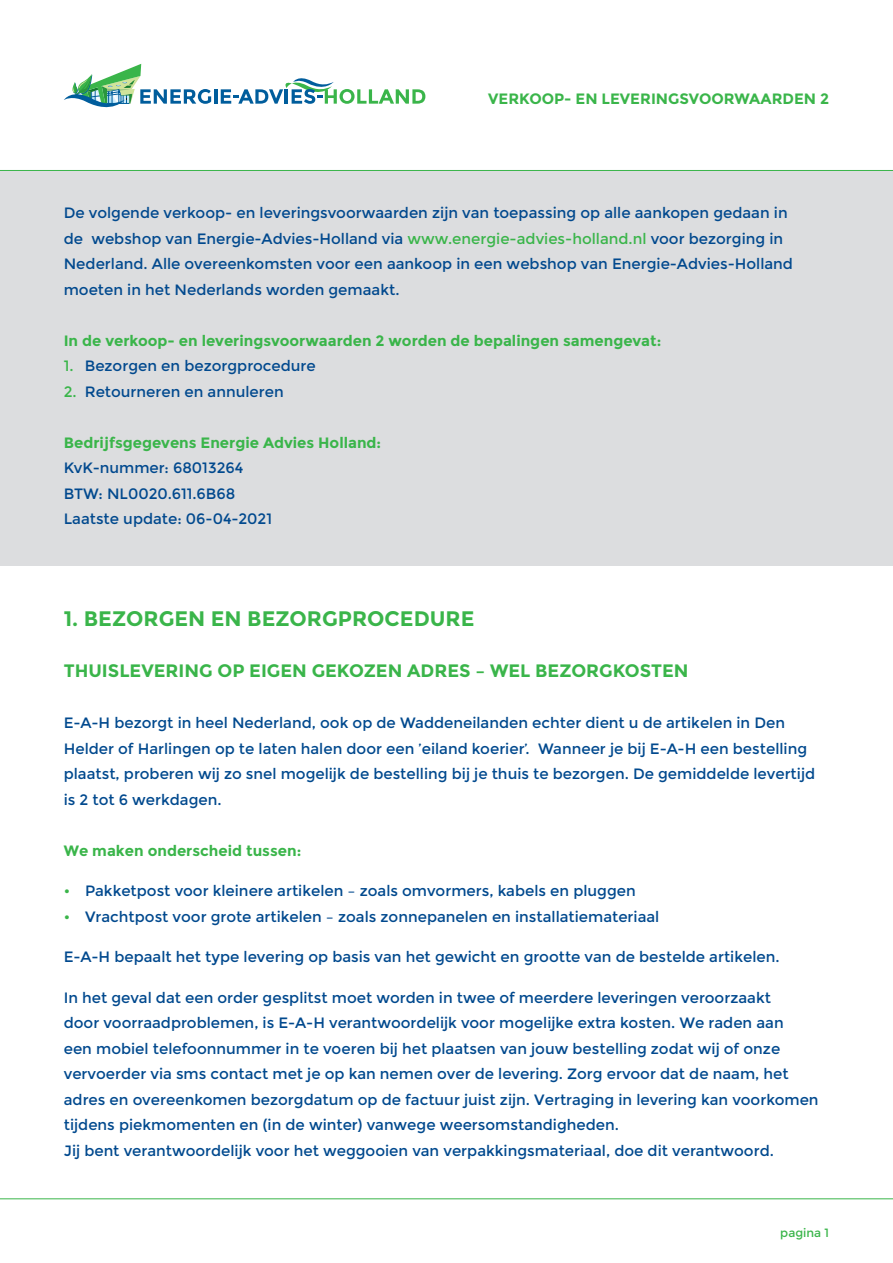
<style>
.page{position:relative;width:893px;height:1263px;background:#fff}
.page>*{position:absolute;margin:0;border:0;box-sizing:border-box;transform-origin:0 0}
.t1{font:700 21px "Montserrat";color:#3ab54a}
.t2{font:700 18px "Montserrat";color:#3ab54a}
.t3{font:15px/25.5px "Montserrat";color:#01498e}
.t4{font:700 15px "Montserrat";color:#3ab54a}
.t5{font:12px "Montserrat";color:#3ab54a}
.s1{color:#3ab54a}
</style>
<div class="page">
<div style="left:0;top:170px;width:893px;height:396px;background:#dcdddf"></div>
<hr style="left:214px;top:89px;width:3px;height:15px;background:#005d9c">
<svg style="left:64px;top:64px;width:147px;height:43px"></svg>
<svg style="left:221px;top:78px;width:204px;height:26px"></svg>
<hr style="left:0;top:170px;width:893px;height:1px;background:#3ab54a">
<hr style="left:0;top:1198px;width:893px;height:1px;background:#3ab54a">
<p class="t4" style="left:488px;top:90px;width:342px">VERKOOP- EN LEVERINGSVOORWAARDEN 2</p>
<p class="t3" style="left:64px;top:200px;width:731px">De volgende verkoop- en leveringsvoorwaarden zijn van toepassing op alle aankopen gedaan in de webshop van Energie-Advies-Holland via <span class="s1">www.energie-advies-holland.nl</span> voor bezorging in Nederland. Alle overeenkomsten voor een aankoop in een webshop van Energie-Advies-Holland moeten in het Nederlands worden gemaakt.</p>
<p class="t4" style="left:64px;top:332px;width:599px">In de verkoop- en leveringsvoorwaarden 2 worden de bepalingen samengevat:</p>
<p class="t3" style="left:64px;top:353px;width:254px"><span class="s1">1.</span> Bezorgen en bezorgprocedure</p>
<p class="t3" style="left:64px;top:379px;width:221px"><span class="s1">2.</span> Retourneren en annuleren</p>
<p class="t4" style="left:64px;top:434px;width:319px">Bedrijfsgegevens Energie Advies Holland:</p>
<p class="t3" style="left:64px;top:455px;width:181px">KvK-nummer: 68013264</p>
<p class="t3" style="left:64px;top:481px;width:173px">BTW: NL0020.611.6B68</p>
<p class="t3" style="left:64px;top:506px;width:210px">Laatste update: 06-04-2021</p>
<p class="t1" style="left:64px;top:606px;width:412px">1. BEZORGEN EN BEZORGPROCEDURE</p>
<p class="t2" style="left:64px;top:660px;width:626px">THUISLEVERING OP EIGEN GEKOZEN ADRES – WEL BEZORGKOSTEN</p>
<p class="t3" style="left:64px;top:710px;width:753px">E-A-H bezorgt in heel Nederland, ook op de Waddeneilanden echter dient u de artikelen in Den Helder of Harlingen op te laten halen door een ’eiland koerier’. Wanneer je bij E-A-H een bestelling plaatst, proberen wij zo snel mogelijk de bestelling bij je thuis te bezorgen. De gemiddelde levertijd is 2 tot 6 werkdagen.</p>
<p class="t4" style="left:64px;top:842px;width:239px">We maken onderscheid tussen:</p>
<p class="t3" style="left:64px;top:878px;width:573px"><span class="s1">•</span> Pakketpost voor kleinere artikelen – zoals omvormers, kabels en pluggen</p>
<p class="t3" style="left:64px;top:904px;width:597px"><span class="s1">•</span> Vrachtpost voor grote artikelen – zoals zonnepanelen en installatiemateriaal</p>
<p class="t3" style="left:64px;top:944px;width:717px">E-A-H bepaalt het type levering op basis van het gewicht en grootte van de bestelde artikelen.</p>
<p class="t3" style="left:64px;top:985px;width:756px">In het geval dat een order gesplitst moet worden in twee of meerdere leveringen veroorzaakt<br>door voorraadproblemen, is E-A-H verantwoordelijk voor mogelijke extra kosten. We raden aan<br>een mobiel telefoonnummer in te voeren bij het plaatsen van jouw bestelling zodat wij of onze vervoerder via sms contact met je op kan nemen over de levering. Zorg ervoor dat de naam, het adres en overeenkomen bezorgdatum op de factuur juist zijn. Vertraging in levering kan voorkomen tijdens piekmomenten en (in de winter) vanwege weersomstandigheden.</p>
<p class="t3" style="left:64px;top:1138px;width:712px">Jij bent verantwoordelijk voor het weggooien van verpakkingsmateriaal, doe dit verantwoord.</p>
<p class="t5" style="left:780px;top:1226px;width:50px">pagina 1</p>
</div>
